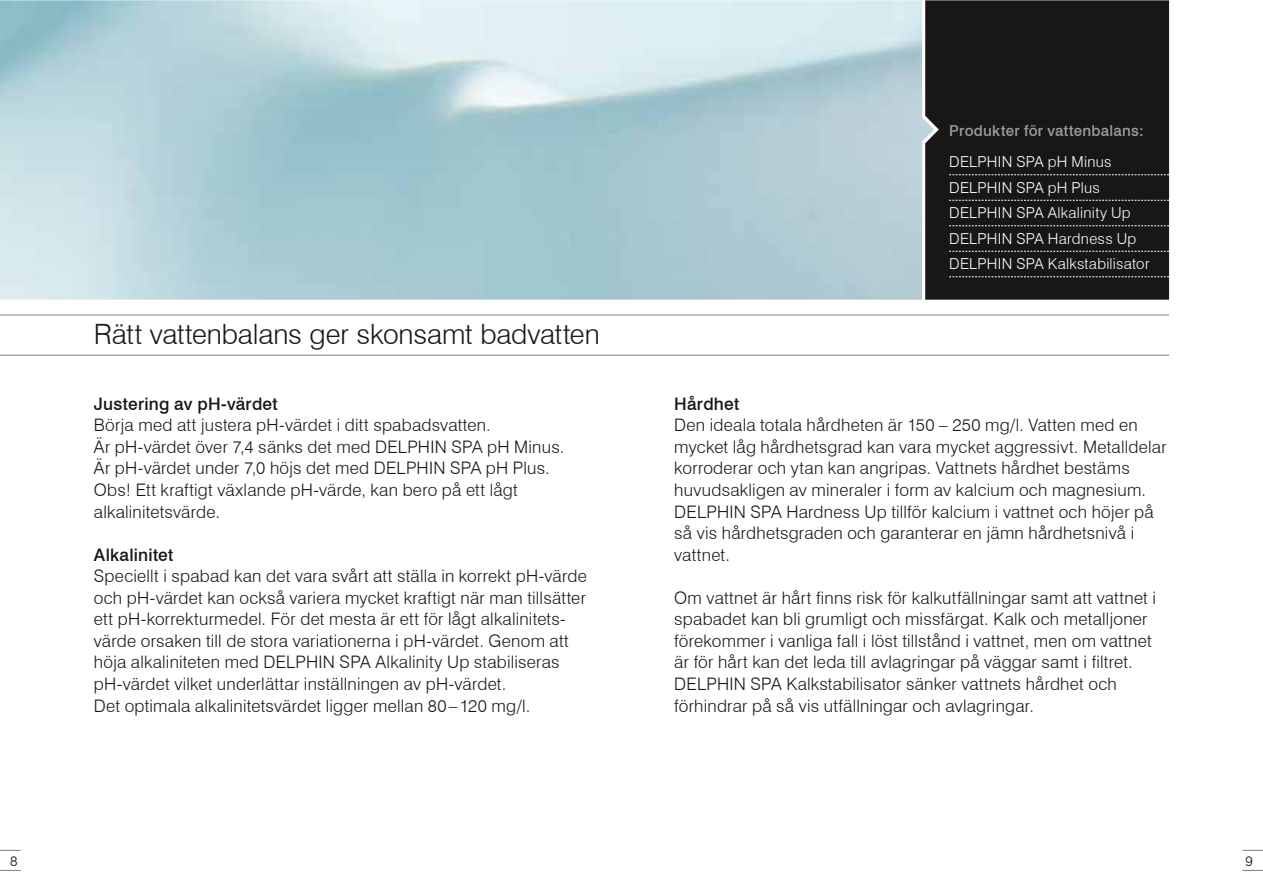
<style>
.page{position:relative;width:1263px;height:893px;background:#fff}
.page>*{position:absolute;margin:0;border:0;box-sizing:border-box;transform-origin:0 0}
.t1{font:300 28.05px "Swiss 721 BT";letter-spacing:-.005em;color:#181716}
.t2{font:300 17.25px/21.6px "Swiss 721 BT";letter-spacing:.015em;color:#181716}
.t3{font:500 17.25px "Swiss 721 BT";letter-spacing:.015em;color:#181716}
.t4{font:300 15.15px/25.5px "Swiss 721 BT";letter-spacing:.02em;color:#fff}
.t5{font:500 15.15px "Swiss 721 BT";letter-spacing:.02em;color:#9c9c9d}
.t6{font:300 13.95px "Swiss 721 BT";color:#181716}
</style>
<div class="page">
<svg style="left:0;top:850px;width:21px;height:1px"></svg>
<svg style="left:0;top:870px;width:21px;height:1px"></svg>
<svg style="left:1242px;top:850px;width:21px;height:1px"></svg>
<svg style="left:1242px;top:870px;width:21px;height:1px"></svg>
<div style="left:934px;top:0;width:235px;height:300px;background:#181716"></div>
<svg style="left:949px;top:174px;width:220px;height:1px"></svg>
<svg style="left:949px;top:200px;width:220px;height:1px"></svg>
<svg style="left:949px;top:225px;width:220px;height:1px"></svg>
<svg style="left:949px;top:251px;width:220px;height:1px"></svg>
<svg style="left:949px;top:276px;width:220px;height:1px"></svg>
<hr style="left:0;top:314px;width:1169px;height:2px;background:#868786">
<hr style="left:0;top:355px;width:1169px;height:1px;background:#868786">
<img style="left:0;top:0;width:934px;height:300px">
<h1 class="t1" style="left:94px;top:317px;width:507px">Rätt vattenbalans ger skonsamt badvatten</h1>
<p class="t3" style="left:94px;top:393px;width:185px">Justering av pH-värdet</p>
<p class="t2" style="left:94px;top:414px;width:472px">Börja med att justera pH-värdet i ditt spabadsvatten.<br>Är pH-värdet över 7,4 sänks det med DELPHIN SPA pH Minus.<br>Är pH-värdet under 7,0 höjs det med DELPHIN SPA pH Plus.<br>Obs! Ett kraftigt växlande pH-värde, kan bero på ett lågt alkalinitetsvärde.</p>
<p class="t3" style="left:94px;top:544px;width:81px">Alkalinitet</p>
<p class="t2" style="left:94px;top:565px;width:494px">Speciellt i spabad kan det vara svårt att ställa in korrekt pH-värde och pH-värdet kan också variera mycket kraftigt när man tillsätter ett pH-korrekturmedel. För det mesta är ett för lågt alkalinitets&shy;värde orsaken till de stora variationerna i pH-värdet. Genom att höja alkaliniteten med DELPHIN SPA Alkalinity Up stabiliseras pH-värdet vilket underlättar inställningen av pH-värdet.<br>Det optimala alkalinitetsvärdet ligger mellan 80 – 120 mg/l.</p>
<p class="t5" style="left:949px;top:121px;width:196px">Produkter för vattenbalans:</p>
<p class="t4" style="left:949px;top:149px;width:202px">DELPHIN SPA pH Minus<br>DELPHIN SPA pH Plus<br>DELPHIN SPA Alkalinity Up<br>DELPHIN SPA Hardness Up<br>DELPHIN SPA Kalkstabilisator</p>
<p class="t3" style="left:674px;top:393px;width:67px">Hårdhet</p>
<p class="t2" style="left:674px;top:414px;width:494px">Den ideala totala hårdheten är 150 – 250 mg/l. Vatten med en mycket låg hårdhetsgrad kan vara mycket aggressivt. Metalldelar korroderar och ytan kan angripas. Vattnets hårdhet bestäms huvudsakligen av mineraler i form av kalcium och magnesium.<br>DELPHIN SPA Hardness Up tillför kalcium i vattnet och höjer på så vis hårdhetsgraden och garanterar en jämn hårdhetsnivå i vattnet.</p>
<p class="t2" style="left:674px;top:587px;width:483px">Om vattnet är hårt finns risk för kalkutfällningar samt att vattnet i spabadet kan bli grumligt och missfärgat. Kalk och metalljoner förekommer i vanliga fall i löst tillstånd i vattnet, men om vattnet är för hårt kan det leda till avlagringar på väggar samt i filtret.<br>DELPHIN SPA Kalkstabilisator sänker vattnets hårdhet och förhindrar på så vis utfällningar och avlagringar.</p>
<p class="t6" style="left:10px;top:852px;width:9px">8</p>
<p class="t6" style="left:1245px;top:852px;width:9px">9</p>
</div>
